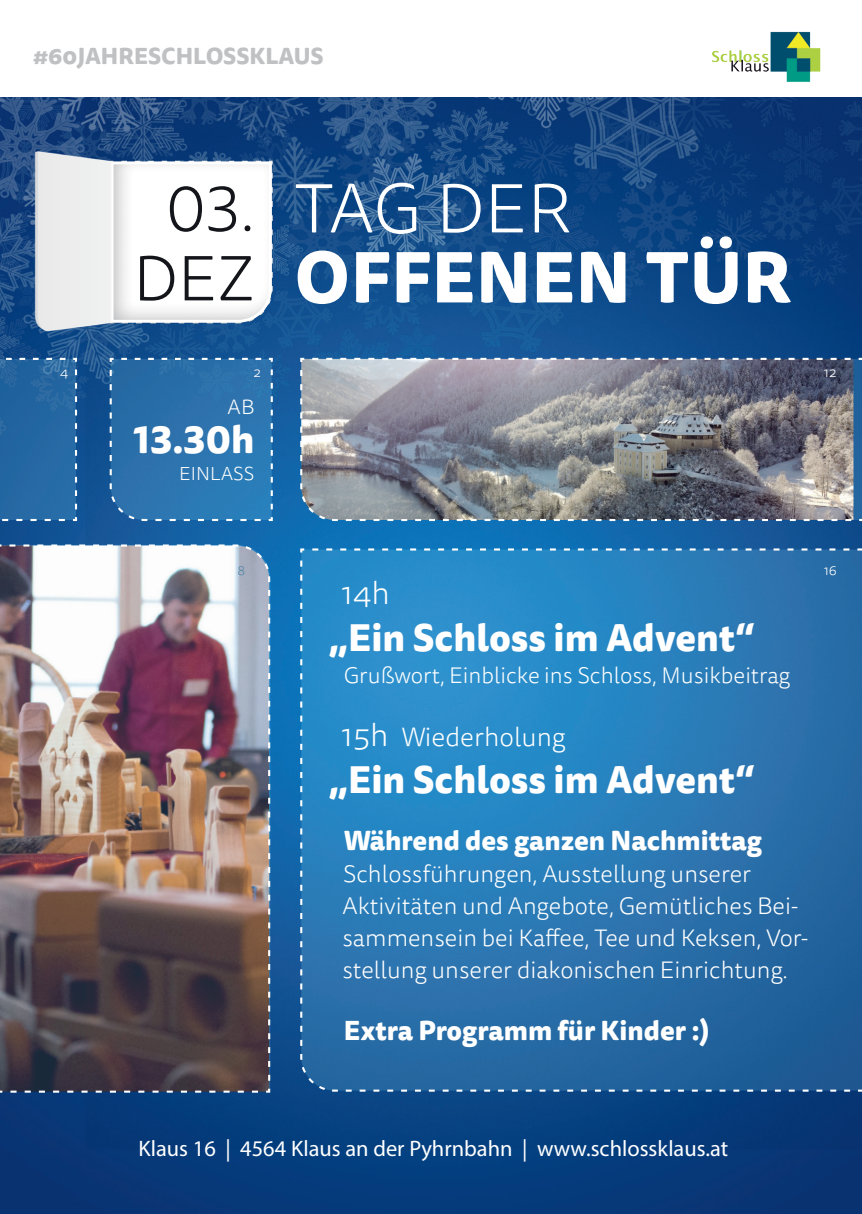
<style>
.page{position:relative;width:862px;height:1214px;background:#fff}
.page>*{position:absolute;margin:0;border:0;box-sizing:border-box;transform-origin:0 0}
.t1{font:800 70px "Tisa Sans Pro";letter-spacing:.01em;color:#fff}
.t2{font:300 70px "Tisa Sans Pro";color:#fff}
.t3{font:300 64.4px "Tisa Sans Pro";color:#13151b}
.t4{font:800 37.8px "Tisa Sans Pro";color:#fff}
.Infotext{font:800 37.2px "Tisa Sans Pro";color:#fff}
.Infotext-2{font:300 32px "Tisa Sans Pro";color:#fff}
.Infotext-3{font:800 26.6px "Tisa Sans Pro";color:#fff}
.Infotext-4{font:300 26.6px "Tisa Sans Pro";color:#fff}
.Infotext-5{font:300 24px/32px "Tisa Sans Pro";color:#fff}
.Infotext-6{font:300 22.6px "Tisa Sans Pro";color:#fff}
.t5{font:22.4px "Myriad Pro";color:#fff}
.BASIC{font:800 22.4px "Tisa Sans Pro";color:#c0c1c3}
.t6{font:300 20.8px "Tisa Sans Pro";color:#fff}
.t7{font:300 18.8px "Tisa Sans Pro";letter-spacing:.01em;color:#fff}
.BASIC-2{font:300 14px "Tisa Sans Pro";color:#fff}
.BASIC-3{font:300 14px "Tisa Sans Pro";color:#5287a6}
.s1{font-size:32px}
</style>
<div class="page">
<img style="left:0;top:97px;width:862px;height:1116px">
<img style="left:712px;top:31px;width:109px;height:51px">
<svg style="left:109px;top:357px;width:165px;height:165px;background:#2e74ae"></svg>
<img style="left:299px;top:357px;width:563px;height:165px">
<svg style="left:0;top:357px;width:78px;height:165px;background:#2a6ba4"></svg>
<svg style="left:299px;top:547px;width:563px;height:545px;background:#2879b4"></svg>
<img style="left:0;top:545px;width:270px;height:546px">
<svg style="left:117px;top:159px;width:156px;height:166px"></svg>
<img style="left:12px;top:137px;width:105px;height:200px">
<p class="BASIC" style="left:33px;top:39px;width:292px">#60JAHRESCHLOSSKLAUS</p>
<p class="BASIC-2" style="left:60px;top:363px;width:10px">4</p>
<p class="t3" style="left:166px;top:167px;width:90px">03.</p>
<p class="t3" style="left:133px;top:237px;width:123px">DEZ</p>
<p class="t2" style="left:294px;top:163px;width:279px">TAG DER</p>
<p class="t1" style="left:294px;top:224px;width:499px">OFFENEN TÜR</p>
<p class="BASIC-2" style="left:254px;top:363px;width:9px">2</p>
<p class="BASIC-2" style="left:824px;top:363px;width:14px">12</p>
<p class="t6" style="left:228px;top:393px;width:28px">AB</p>
<p class="t4" style="left:134px;top:410px;width:122px">13.30h</p>
<p class="t7" style="left:179px;top:461px;width:77px">EINLASS</p>
<p class="BASIC-3" style="left:238px;top:561px;width:9px">8</p>
<p class="BASIC-2" style="left:823px;top:561px;width:15px">16</p>
<p class="Infotext-2" style="left:341px;top:572px;width:50px">14h</p>
<p class="Infotext" style="left:329px;top:609px;width:426px">„Ein Schloss im Advent“</p>
<p class="Infotext-6" style="left:344px;top:660px;width:448px">Grußwort, Einblicke ins Schloss, Musikbeitrag</p>
<p class="Infotext-4" style="left:341px;top:719px;width:226px"><span class="s1">15h</span> Wiederholung</p>
<p class="Infotext" style="left:329px;top:751px;width:426px">„Ein Schloss im Advent“</p>
<p class="Infotext-3" style="left:344px;top:820px;width:420px">Während des ganzen Nachmittag</p>
<p class="Infotext-5" style="left:342px;top:858px;width:468px">Schlossführungen, Ausstellung unserer Aktivitäten und Angebote, Gemütliches Bei&shy;sammensein bei Kaffee, Tee und Keksen, Vor&shy;stellung unserer diakonischen Einrichtung.</p>
<p class="Infotext-3" style="left:344px;top:1010px;width:367px">Extra Programm für Kinder :)</p>
<p class="t5" style="left:138px;top:1134px;width:591px">Klaus 16 | 4564 Klaus an der Pyhrnbahn | www.schlossklaus.at</p>
</div>
